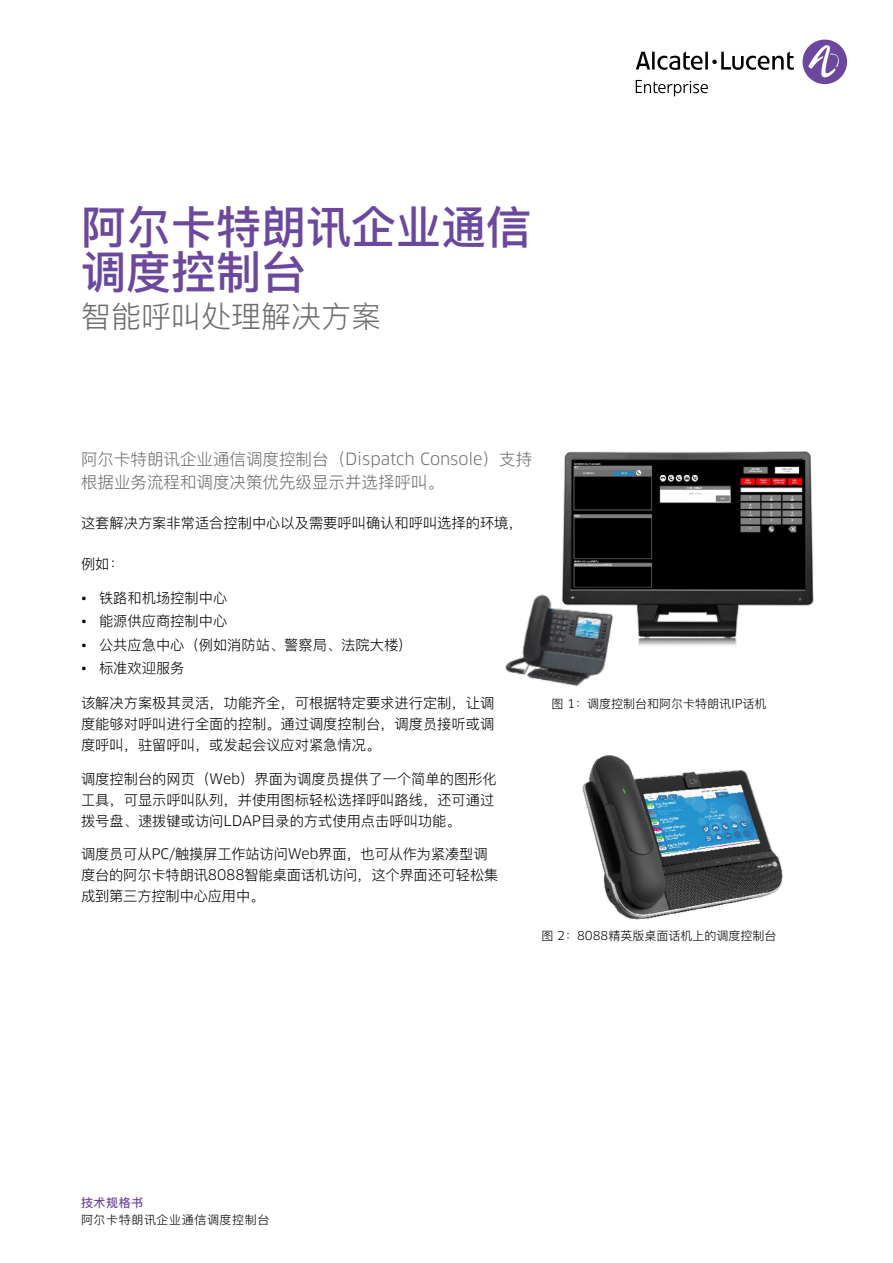
<style>
.page{position:relative;width:893px;height:1263px;background:#fff}
.page>*{position:absolute;margin:0;border:0;box-sizing:border-box;transform-origin:0 0}
.t1{font:45px/45px "Ping Fang SC Bold";color:#6b489d}
.t2{font:30px "Ping Fang SC Regular";color:#6d6e71}
.t3{font:16.5px/22.5px "Ping Fang SC Regular";color:#6d6e71}
.t4{font:14.25px/21px "Ping Fang SC Regular";color:#000}
.t5{font:12px "Ping Fang SC Regular";color:#000}
.t6{font:12px "Ping Fang SC Regular";letter-spacing:.05em;color:#000}
.t7{font:12px "Ping Fang SC Bold";letter-spacing:.05em;color:#6b489d}
.s1{font-family:"Clan OT"}
</style>
<div class="page">
<div style="left:802px;top:40px;width:45px;height:44px;background:#6b489d;border-radius:50%"></div>
<svg style="left:808px;top:45px;width:34px;height:33px"></svg>
<svg style="left:636px;top:51px;width:158px;height:19px"></svg>
<svg style="left:636px;top:80px;width:72px;height:16px"></svg>
<img style="left:582px;top:755px;width:201px;height:165px">
<img style="left:562px;top:451px;width:252px;height:196px">
<img style="left:505px;top:584px;width:121px;height:103px">
<h1 class="t1" style="left:81px;top:206px;width:451px">阿尔卡特朗讯企业通信调度控制台</h1>
<h2 class="t2" style="left:81px;top:299px;width:301px">智能呼叫处理解决方案</h2>
<p class="t3" style="left:81px;top:448px;width:453px">阿尔卡特朗讯企业通信调度控制台（<span class="s1">Dispatch Console</span>）支持根据业务流程和调度决策优先级显示并选择呼叫。</p>
<p class="t4" style="left:81px;top:512px;width:443px">这套解决方案非常适合控制中心以及需要呼叫确认和呼叫选择的环境，</p>
<p class="t4" style="left:81px;top:554px;width:44px">例如：</p>
<p class="t4" style="left:81px;top:588px;width:148px"><span class="s1">•</span> 铁路和机场控制中心</p>
<p class="t4" style="left:81px;top:611px;width:148px"><span class="s1">•</span> 能源供应商控制中心</p>
<p class="t4" style="left:81px;top:634px;width:333px"><span class="s1">•</span> 公共应急中心（例如消防站、警察局、法院大楼）</p>
<p class="t4" style="left:81px;top:657px;width:105px"><span class="s1">•</span> 标准欢迎服务</p>
<p class="t4" style="left:81px;top:692px;width:415px;text-align:justify">该解决方案极其灵活，功能齐全，可根据特定要求进行定制，让调度能够对呼叫进行全面的控制。通过调度控制台，调度员接听或调度呼叫，驻留呼叫，或发起会议应对紧急情况。</p>
<p class="t4" style="left:81px;top:768px;width:417px">调度控制台的网页（<span class="s1">Web</span>）界面为调度员提供了一个简单的图形化工具，可显示呼叫队列，并使用图标轻松选择呼叫路线，还可通过拨号盘、速拨键或访问<span class="s1">LDAP</span>目录的方式使用点击呼叫功能。</p>
<p class="t4" style="left:81px;top:844px;width:419px">调度员可从<span class="s1">PC/</span>触摸屏工作站访问<span class="s1">Web</span>界面，也可从作为紧凑型调度台的阿尔卡特朗讯<span class="s1">8088</span>智能桌面话机访问，这个界面还可轻松集成到第三方控制中心应用中。</p>
<p class="t5" style="left:551px;top:697px;width:217px">图 <span class="s1">1</span>：调度控制台和阿尔卡特朗讯<span class="s1">IP</span>话机</p>
<p class="t5" style="left:541px;top:929px;width:237px">图 <span class="s1">2</span>：<span class="s1">8088</span>精英版桌面话机上的调度控制台</p>
<p class="t7" style="left:81px;top:1196px;width:64px">技术规格书</p>
<p class="t6" style="left:81px;top:1212px;width:190px">阿尔卡特朗讯企业通信调度控制台</p>
</div>
